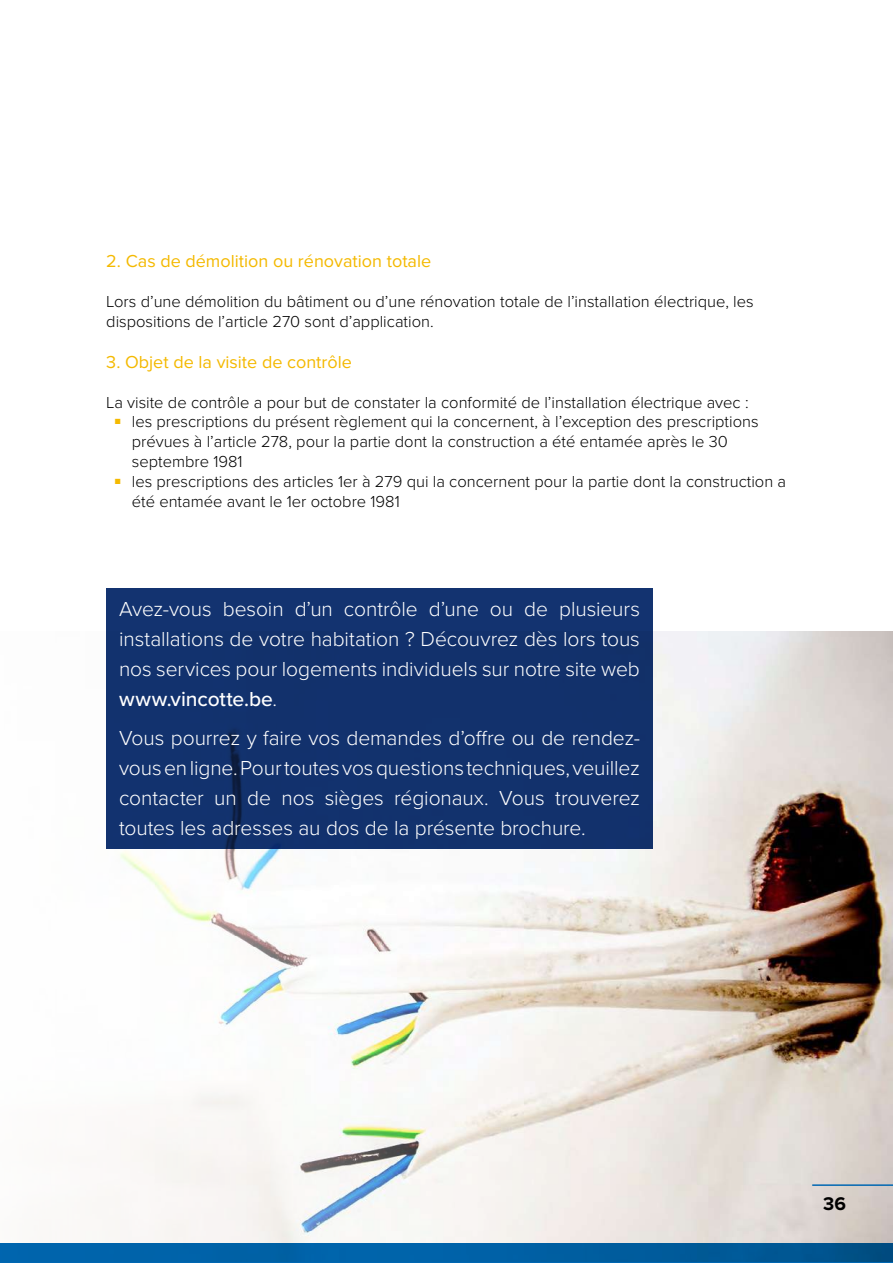
<style>
.page{position:relative;width:893px;height:1263px;background:#fff}
.page>*{position:absolute;margin:0;border:0;box-sizing:border-box;transform-origin:0 0}
.t1{font:300 21px/30px "Proxima Nova";letter-spacing:-.005em;color:#fff;text-align:justify}
.t2{font:700 19.05px "Proxima Nova";color:#000}
.t3{font:18px "Proxima Nova";color:#f4b900}
.t4{font:300 16.5px/19.8px "Proxima Nova";color:#000}
.s1{font-weight:500}
</style>
<div class="page">
<img style="left:108px;top:631px;width:785px;height:612px">
<svg style="left:0;top:1243px;width:893px;height:20px;background:#005ea2"></svg>
<hr style="left:812px;top:1184px;width:81px;height:2px;background:#0067b2">
<div style="left:106px;top:588px;width:547px;height:261px;background:#133370"></div>
<p class="t3" style="left:106px;top:251px;width:326px">2. Cas de démolition ou rénovation totale</p>
<p class="t4" style="left:106px;top:291px;width:649px">Lors d’une démolition du bâtiment ou d’une rénovation totale de l’installation électrique, les dispositions de l’article 270 sont d’application.</p>
<p class="t3" style="left:106px;top:352px;width:247px">3. Objet de la visite de contrôle</p>
<p class="t4" style="left:106px;top:391px;width:644px">La visite de contrôle a pour but de constater la conformité de l’installation électrique avec :</p>
<p class="t4" style="left:132px;top:411px;width:628px;text-indent:-17px"><sup>■</sup> les prescriptions du présent règlement qui la concernent, à l’exception des prescriptions prévues à l’article 278, pour la partie dont la construction a été entamée après le 30 septembre 1981</p>
<p class="t4" style="left:132px;top:471px;width:656px;text-indent:-17px"><sup>■</sup> les prescriptions des articles 1er à 279 qui la concernent pour la partie dont la construction a été entamée avant le 1er octobre 1981</p>
<p class="t1" style="left:119px;top:593px;width:522px">Avez-vous besoin d’un contrôle d’une ou de plusieurs installations de votre habitation ? Découvrez dès lors tous nos services pour logements individuels sur notre site web <span class="s1">www.vincotte.be</span>.</p>
<p class="t1" style="left:119px;top:721px;width:522px">Vous pourrez y faire vos demandes d’offre ou de rendez&shy;vous en ligne. Pour toutes vos questions techniques, veuillez contacter un de nos sièges régionaux. Vous trouverez toutes les adresses au dos de la présente brochure.</p>
<p class="t2" style="left:823px;top:1193px;width:24px">36</p>
</div>
